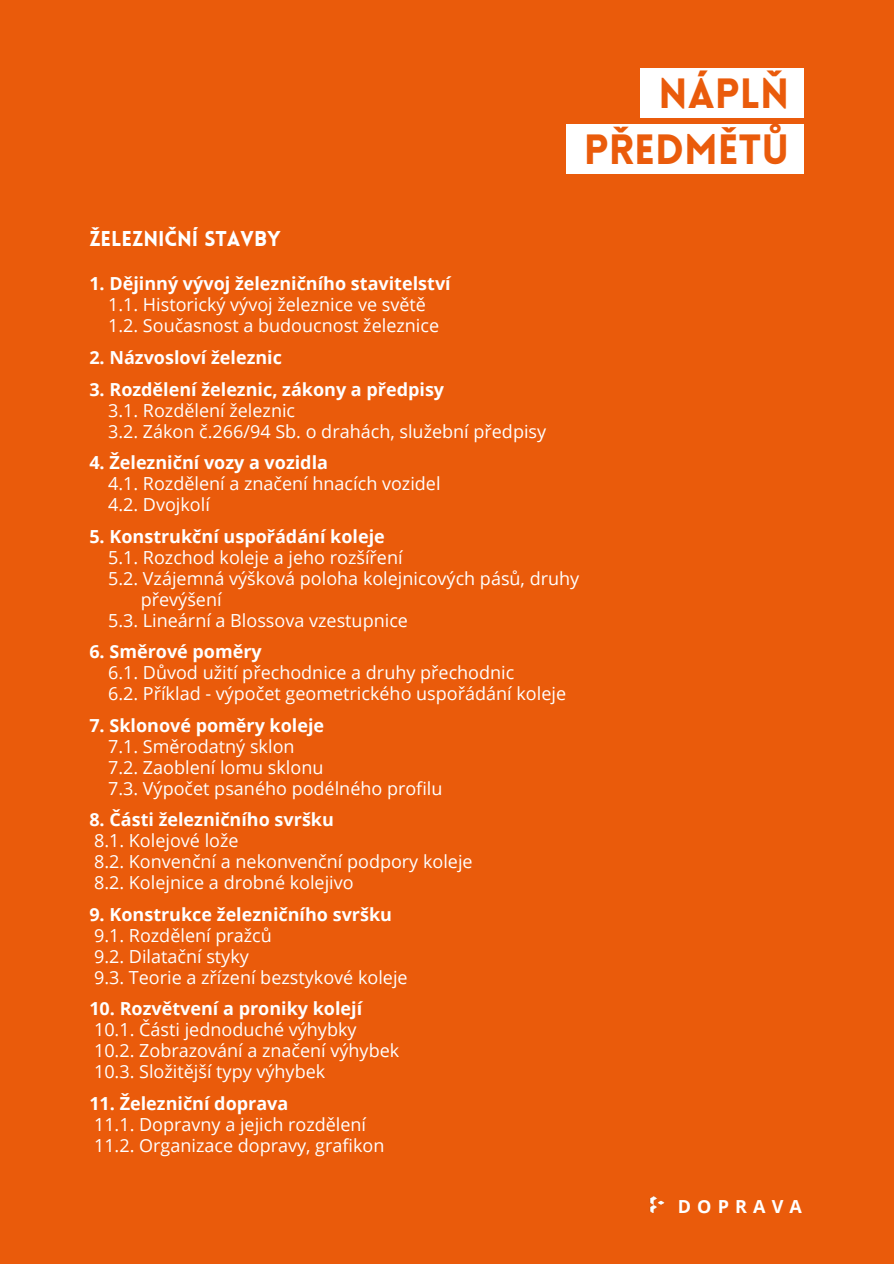
<style>
.page{position:relative;width:894px;height:1264px;background:#fff}
.page>*{position:absolute;margin:0;border:0;box-sizing:border-box;transform-origin:0 0}
.t1{font:900 41.4px/55.7px "Lovelo";color:#ea5b0b;text-align:right}
.t2{font:900 21px "Lovelo";color:#fff}
.t3{font:18px/21px "Open Sans";color:#fff}
.t4{font:700 18px "Open Sans";color:#fff}
.t5{font:700 18px "Open Sans";letter-spacing:.34em;color:#fff}
</style>
<div class="page">
<div style="left:0;top:0;width:893px;height:1263px;background:#ea5b0b"></div>
<div style="left:566px;top:124px;width:237px;height:50px;background:#fff"></div>
<div style="left:640px;top:68px;width:164px;height:50px;background:#fff"></div>
<img style="left:649px;top:1196px;width:16px;height:16px">
<h1 class="t1" style="left:583px;top:70px;width:207px">NÁPLŇ<br>PŘEDMĚTŮ</h1>
<p class="t2" style="left:89px;top:230px;width:193px">ŽELEZNIČNÍ STAVBY</p>
<p class="t4" style="left:89px;top:271px;width:363px">1. Dějinný vývoj železničního stavitelství</p>
<p class="t3" style="left:108px;top:294px;width:332px">1.1. Historický vývoj železnice ve světě<br>1.2. Současnost a budoucnost železnice</p>
<p class="t4" style="left:89px;top:345px;width:194px">2. Názvosloví železnic</p>
<p class="t4" style="left:89px;top:376px;width:356px">3. Rozdělení železnic, zákony a předpisy</p>
<p class="t3" style="left:108px;top:399px;width:439px">3.1. Rozdělení železnic<br>3.2. Zákon č.266/94 Sb. o drahách, služební předpisy</p>
<p class="t4" style="left:89px;top:450px;width:240px">4. Železniční vozy a vozidla</p>
<p class="t3" style="left:108px;top:472px;width:334px">4.1. Rozdělení a značení hnacích vozidel<br>4.2. Dvojkolí</p>
<p class="t4" style="left:89px;top:523px;width:297px">5. Konstrukční uspořádání koleje</p>
<p class="t3" style="left:108px;top:546px;width:296px">5.1. Rozchod koleje a jeho rozšíření</p>
<p class="t3" style="left:108px;top:567px;width:472px">5.2. Vzájemná výšková poloha kolejnicových pásů, druhy</p>
<p class="t3" style="left:141px;top:588px;width:82px">převýšení</p>
<p class="t3" style="left:108px;top:609px;width:301px">5.3. Lineární a Blossova vzestupnice</p>
<p class="t4" style="left:89px;top:639px;width:174px">6. Směrové poměry</p>
<p class="t3" style="left:108px;top:661px;width:459px">6.1. Důvod užití přechodnice a druhy přechodnic<br>6.2. Příklad - výpočet geometrického uspořádání koleje</p>
<p class="t4" style="left:89px;top:712px;width:236px">7. Sklonové poměry koleje</p>
<p class="t3" style="left:108px;top:735px;width:336px">7.1. Směrodatný sklon<br>7.2. Zaoblení lomu sklonu<br>7.3. Výpočet psaného podélného profilu</p>
<p class="t4" style="left:89px;top:807px;width:246px">8. Části železničního svršku</p>
<p class="t3" style="left:94px;top:829px;width:380px">8.1. Kolejové lože<br>8.2. Konvenční a nekonvenční podpory koleje<br>8.2. Kolejnice a drobné kolejivo</p>
<p class="t4" style="left:89px;top:901px;width:304px">9. Konstrukce železničního svršku</p>
<p class="t3" style="left:94px;top:924px;width:315px">9.1. Rozdělení pražců<br>9.2. Dilatační styky<br>9.3. Teorie a zřízení bezstykové koleje</p>
<p class="t4" style="left:89px;top:996px;width:274px">10. Rozvětvení a proniky kolejí</p>
<p class="t3" style="left:94px;top:1018px;width:306px">10.1. Části jednoduché výhybky<br>10.2. Zobrazování a značení výhybek<br>10.3. Složitější typy výhybek</p>
<p class="t4" style="left:89px;top:1090px;width:200px">11. Železniční doprava</p>
<p class="t3" style="left:94px;top:1113px;width:292px">11.1. Dopravny a jejich rozdělení<br>11.2. Organizace dopravy, grafikon</p>
<p class="t5" style="left:677px;top:1193px;width:126px">DOPRAVA</p>
</div>
